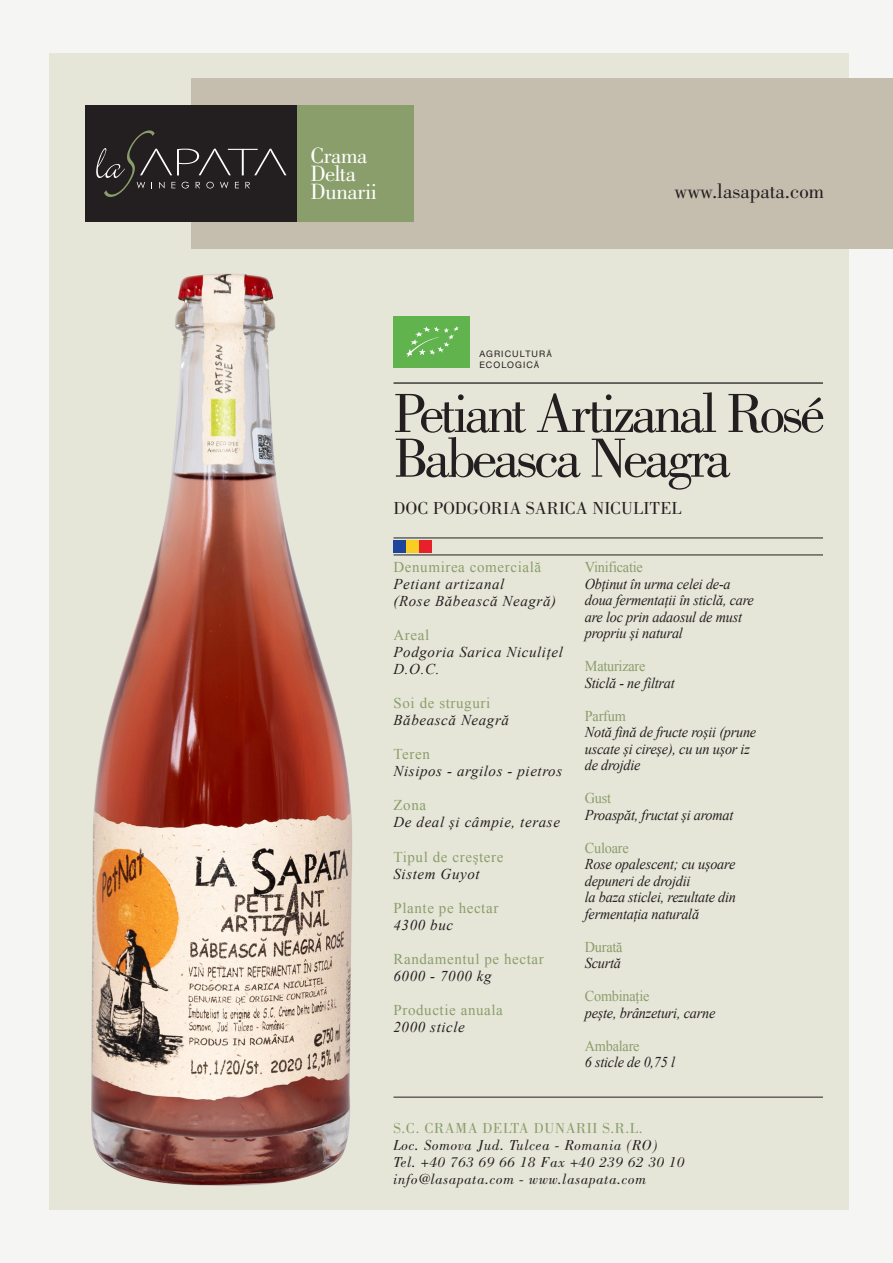
<style>
.page{position:relative;width:893px;height:1263px;background:#f5f6f3}
.page>*{position:absolute;margin:0;border:0;box-sizing:border-box;transform-origin:0 0}
.t1{font:57px/44.7px "Bodoni";letter-spacing:-.06em;color:#231f20}
.t2{font:22.8px/18px "Bodoni";letter-spacing:-.02em;color:#fff}
.t3{font:21px "Bodoni";color:#231f20}
.t4{font:18px "Bodoni";letter-spacing:.005em;color:#231f20}
.t5{font:italic 15px/16.5px "Times New Roman";letter-spacing:-.015em;color:#231f20;scale:.95 1}
.t6{font:italic 15px/17.1px "Times New Roman";letter-spacing:.04em;color:#231f20}
.t7{font:15px "Times New Roman";letter-spacing:.04em;color:#8a9e6b}
.t8{font:italic 15px/17px "Bodoni";letter-spacing:.04em;color:#231f20}
.t9{font:15px "Times New Roman";letter-spacing:-.015em;color:#8a9e6b;scale:.95 1}
.t10{font:15px "Bodoni";letter-spacing:.04em;color:#8a9e6b}
.t11{font:15px "Times New Roman";letter-spacing:.04em;color:#8a9e6b;scale:.95 1}
.t12{font:italic 15px "Times New Roman";letter-spacing:-.015em;color:#231f20}
.t13{font:9px/10.9px "Helvetica Neue";letter-spacing:.12em;color:#231f20}
.s1{font-family:"Myriad Pro"}
</style>
<div class="page">
<div style="left:49px;top:53px;width:799px;height:1157px;background:#e6e6d8"></div>
<div style="left:191px;top:79px;width:702px;height:170px;background:#c5bdae"></div>
<div style="left:85px;top:105px;width:213px;height:117px;background:#231f20"></div>
<div style="left:298px;top:105px;width:116px;height:117px;background:#8a9e6b"></div>
<svg style="left:96px;top:130px;width:190px;height:67px"></svg>
<hr style="left:393px;top:382px;width:430px;height:2px;background:#231f20">
<hr style="left:393px;top:555px;width:430px;height:1px;background:#231f20">
<hr style="left:393px;top:1097px;width:430px;height:1px;background:#231f20">
<hr style="left:393px;top:538px;width:430px;height:1px;background:#231f20">
<div style="left:393px;top:316px;width:77px;height:51px;background:#61b44d"></div>
<svg style="left:406px;top:326px;width:53px;height:31px"></svg>
<img style="left:92px;top:273px;width:260px;height:912px">
<div style="left:393px;top:540px;width:13px;height:13px;background:#1e459b"></div>
<div style="left:419px;top:540px;width:13px;height:13px;background:#e6212b"></div>
<div style="left:406px;top:540px;width:13px;height:13px;background:#facd22"></div>
<h2 class="t2" style="left:310px;top:147px;width:68px">Crama<br>Delta<br>Dunarii</h2>
<h3 class="t3" style="left:675px;top:179px;width:151px">www.lasapata.com</h3>
<p class="t13" style="left:479px;top:348px;width:74px">AGRICULTUR<span class="s1">Ă<br></span>ECOLOGIC<span class="s1">Ă</span></p>
<h1 class="t1" style="left:393px;top:391px;width:433px">Petiant Artizanal Rosé<br>Babeasca Neagra</h1>
<p class="t4" style="left:393px;top:498px;width:289px">DOC PODGORIA SARICA NICULITEL</p>
<p class="t7" style="left:393px;top:557px;width:149px">Denumirea comercială</p>
<p class="t6" style="left:393px;top:575px;width:164px">Petiant artizanal<br>(Rose Băbească Neagră)</p>
<p class="t7" style="left:393px;top:625px;width:37px">Areal</p>
<p class="t6" style="left:393px;top:643px;width:171px">Podgoria Sarica Niculițel<br>D.O.C.</p>
<p class="t7" style="left:393px;top:693px;width:98px">Soi de struguri</p>
<p class="t6" style="left:393px;top:711px;width:117px">Băbească Neagră</p>
<p class="t7" style="left:393px;top:744px;width:38px">Teren</p>
<p class="t6" style="left:393px;top:762px;width:170px">Nisipos - argilos - pietros</p>
<p class="t7" style="left:393px;top:795px;width:34px">Zona</p>
<p class="t6" style="left:393px;top:813px;width:168px">De deal și câmpie, terase</p>
<p class="t7" style="left:393px;top:846px;width:111px">Tipul de creştere</p>
<p class="t6" style="left:393px;top:865px;width:88px">Sistem Guyot</p>
<p class="t7" style="left:393px;top:897px;width:106px">Plante pe hectar</p>
<p class="t12" style="left:393px;top:914px;width:61px">4300 buc</p>
<p class="t7" style="left:393px;top:948px;width:152px">Randamentul pe hectar</p>
<p class="t6" style="left:393px;top:967px;width:100px">6000 - 7000 kg</p>
<p class="t7" style="left:393px;top:1000px;width:111px">Productie anuala</p>
<p class="t6" style="left:393px;top:1018px;width:73px">2000 sticle</p>
<p class="t9" style="left:585px;top:557px;width:63px">Vinificatie</p>
<p class="t5" style="left:585px;top:575px;width:179px">Obținut în urma celei de-a doua fermentații în sticlă, care are loc prin adaosul de must propriu și natural</p>
<p class="t9" style="left:585px;top:656px;width:65px">Maturizare</p>
<p class="t5" style="left:585px;top:674px;width:96px">Sticlă - ne filtrat</p>
<p class="t11" style="left:585px;top:705px;width:45px">Parfum</p>
<p class="t5" style="left:585px;top:723px;width:182px">Notă fină de fructe roșii (prune uscate și cireșe), cu un ușor iz de drojdie</p>
<p class="t11" style="left:585px;top:788px;width:29px">Gust</p>
<p class="t5" style="left:585px;top:806px;width:158px">Proaspăt, fructat și aromat</p>
<p class="t9" style="left:585px;top:837px;width:48px">Culoare</p>
<p class="t5" style="left:585px;top:855px;width:161px">Rose opalescent; cu ușoare depuneri de drojdii<br>la baza sticlei, rezultate din fermentația naturală</p>
<p class="t11" style="left:585px;top:936px;width:41px">Durată</p>
<p class="t5" style="left:585px;top:954px;width:40px">Scurtă</p>
<p class="t9" style="left:585px;top:986px;width:69px">Combinație</p>
<p class="t5" style="left:585px;top:1004px;width:139px">pește, brânzeturi, carne</p>
<p class="t9" style="left:585px;top:1035px;width:59px">Ambalare</p>
<p class="t5" style="left:585px;top:1053px;width:96px">6 sticle de 0,75 l</p>
<p class="t10" style="left:393px;top:1120px;width:250px">S.C. CRAMA DELTA DUNARII S.R.L.</p>
<p class="t8" style="left:393px;top:1136px;width:293px">Loc. Somova Jud. Tulcea - Romania (RO)<br>Tel. +40 763 69 66 18 Fax +40 239 62 30 10 info@lasapata.com - www.lasapata.com</p>
</div>
